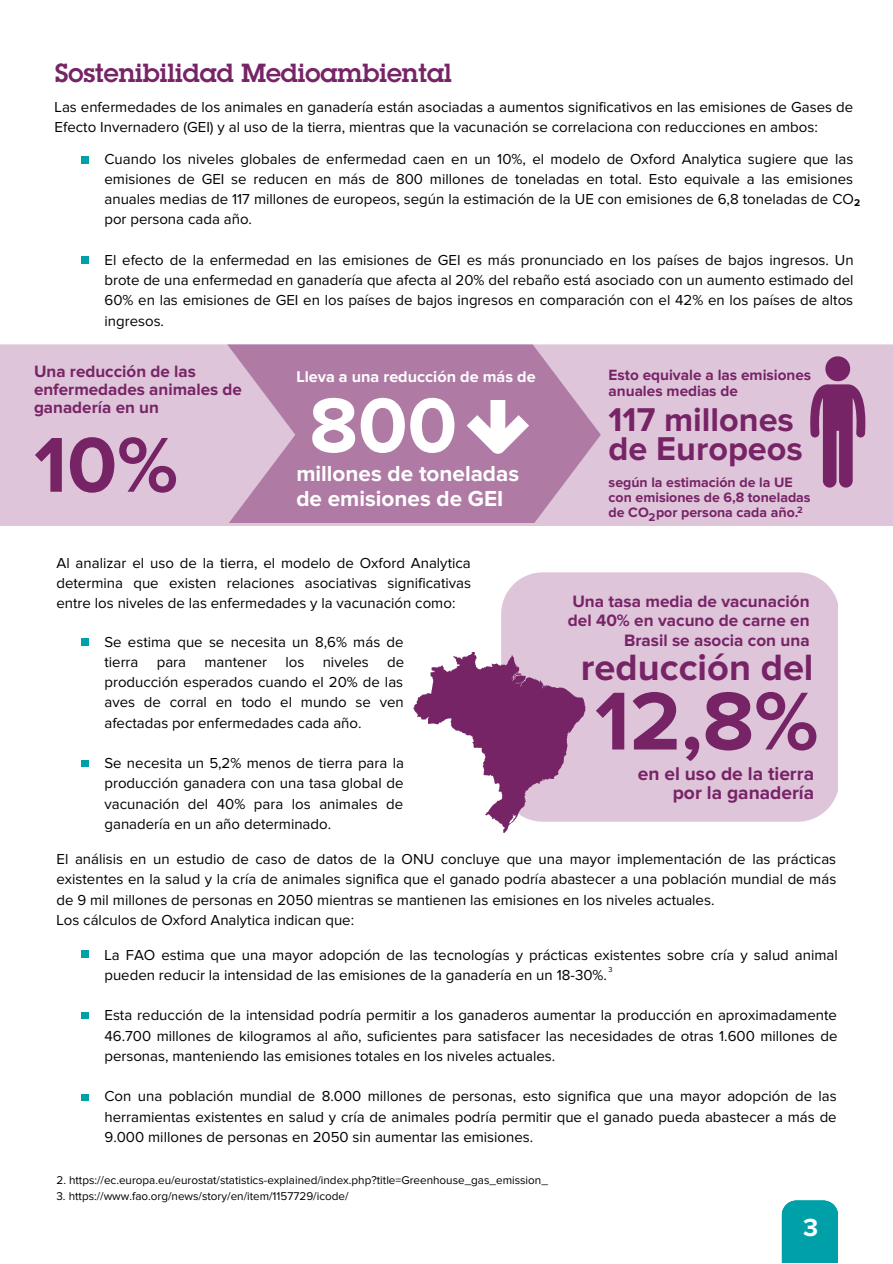
<style>
.page{position:relative;width:893px;height:1264px;background:#fff}
.page>*{position:absolute;margin:0;border:0;box-sizing:border-box;transform-origin:0 0}
.t1{font:700 85.05px "Proxima Nova";color:#772467}
.t2{font:700 80.55px "Proxima Nova";color:#772467}
.t3{font:700 79.95px "Proxima Nova";color:#fff}
.t4{font:700 37.95px "Proxima Nova";color:#772467}
.t5{font:700 34.2px/29.2px "Proxima Nova";color:#772467}
.t6{font:600 25.65px "Lubalin Graph Std";color:#772467}
.t7{font:700 25.65px "Proxima Nova";color:#fff}
.t8{font:700 22.5px "Proxima Nova";color:#fff}
.t9{font:700 19.2px "Proxima Nova";color:#772467}
.t10{font:700 17.1px/19px "Proxima Nova";color:#772467;text-align:right}
.t11{font:700 16.95px/18px "Proxima Nova";color:#772467}
.t12{font:700 16.2px "Proxima Nova";color:#fff}
.t13{font:700 15.3px/15.8px "Proxima Nova";color:#772467}
.t14{font:15px/20.2px "Proxima Nova";color:#000;text-align:justify}
.t15{font:700 14.1px/15px "Proxima Nova";color:#772467}
.t16{font:11.7px "Proxima Nova";color:#000}
.t17{font:700 11.7px "Proxima Nova";color:#772467}
.t18{font:700 10.2px "Proxima Nova";color:#000}
.t19{font:700 9.45px "Proxima Nova";color:#772467}
.t20{font:7.35px "Proxima Nova";color:#000}
</style>
<div class="page">
<div style="left:781px;top:1200px;width:56px;height:62px;background:#00a0a8"></div>
<div style="left:81px;top:157px;width:7px;height:6px;background:#00a0a8"></div>
<div style="left:81px;top:256px;width:7px;height:7px;background:#00a0a8"></div>
<div style="left:0;top:344px;width:892px;height:182px;background:#dfc5da"></div>
<svg style="left:227px;top:344px;width:373px;height:179px;background:#b889af"></svg>
<svg style="left:464px;top:400px;width:65px;height:54px"></svg>
<svg style="left:810px;top:354px;width:55px;height:133px;background:#a36897"></svg>
<div style="left:82px;top:638px;width:7px;height:7px;background:#00a0a8"></div>
<div style="left:82px;top:759px;width:7px;height:7px;background:#00a0a8"></div>
<div style="left:501px;top:572px;width:336px;height:249px;background:#dfc5da"></div>
<svg style="left:413px;top:652px;width:172px;height:180px"></svg>
<div style="left:81px;top:950px;width:7px;height:7px;background:#00a0a8"></div>
<div style="left:81px;top:1011px;width:7px;height:7px;background:#00a0a8"></div>
<div style="left:81px;top:1093px;width:7px;height:7px;background:#00a0a8"></div>
<p class="t6" style="left:55px;top:63px;width:398px">Sostenibilidad Medioambiental</p>
<p class="t14" style="left:55px;top:97px;width:800px">Las enfermedades de los animales en ganadería están asociadas a aumentos significativos en las emisiones de Gases de<br>Efecto Invernadero (GEI) y al uso de la tierra, mientras que la vacunación se correlaciona con reducciones en ambos:</p>
<p class="t14" style="left:104px;top:149px;width:751px">Cuando los niveles globales de enfermedad caen en un 10%, el modelo de Oxford Analytica sugiere que las emisiones de GEI se reducen en más de 800 millones de toneladas en total. Esto equivale a las emisiones anuales medias de 117 millones de europeos, según la estimación de la UE con emisiones de 6,8 toneladas de CO por persona cada año.</p>
<p class="t14" style="left:104px;top:250px;width:750px">El efecto de la enfermedad en las emisiones de GEI es más pronunciado en los países de bajos ingresos. Un brote de una enfermedad en ganadería que afecta al 20% del rebaño está asociado con un aumento estimado del 60% en las emisiones de GEI en los países de bajos ingresos en comparación con el 42% en los países de altos ingresos.</p>
<p class="t18" style="left:854px;top:197px;width:8px">2</p>
<p class="t11" style="left:34px;top:363px;width:209px">Una reducción de las enfermedades animales de ganadería en un</p>
<p class="t12" style="left:296px;top:369px;width:241px">Lleva a una reducción de más de</p>
<p class="t2" style="left:34px;top:428px;width:146px">10%</p>
<p class="t3" style="left:309px;top:389px;width:149px">800</p>
<p class="t8" style="left:296px;top:463px;width:224px">millones de toneladas</p>
<p class="t8" style="left:296px;top:488px;width:208px">de emisiones de GEI</p>
<p class="t14" style="left:56px;top:553px;width:416px">Al analizar el uso de la tierra, el modelo de Oxford Analytica determina que existen relaciones asociativas significativas entre los niveles de las enfermedades y la vacunación como:</p>
<p class="t14" style="left:104px;top:632px;width:301px">Se estima que se necesita un 8,6% más de tierra para mantener los niveles de producción esperados cuando el 20% de las aves de corral en todo el mundo se ven afectadas por enfermedades cada año.</p>
<p class="t14" style="left:104px;top:753px;width:301px">Se necesita un 5,2% menos de tierra para la producción ganadera con una tasa global de vacunación del 40% para los animales de ganadería en un año determinado.</p>
<p class="t13" style="left:608px;top:368px;width:204px">Esto equivale a las emisiones anuales medias de</p>
<p class="t5" style="left:608px;top:406px;width:196px">117 millones de Europeos</p>
<p class="t15" style="left:608px;top:475px;width:203px">según la estimación de la UE con emisiones de 6,8 toneladas de CO por persona cada año.</p>
<p class="t19" style="left:797px;top:506px;width:7px">2</p>
<p class="t17" style="left:648px;top:512px;width:9px">2</p>
<p class="t10" style="left:568px;top:593px;width:243px">Una tasa media de vacunación del 40% en vacuno de carne en<br>Brasil se asocia con una</p>
<p class="t4" style="left:581px;top:649px;width:234px">reducción del</p>
<p class="t1" style="left:595px;top:682px;width:225px">12,8%</p>
<p class="t9" style="left:637px;top:764px;width:178px">en el uso de la tierra</p>
<p class="t9" style="left:672px;top:783px;width:143px">por la ganadería</p>
<p class="t14" style="left:56px;top:849px;width:781px">El análisis en un estudio de caso de datos de la ONU concluye que una mayor implementación de las prácticas existentes en la salud y la cría de animales significa que el ganado podría abastecer a una población mundial de más de 9 mil millones de personas en 2050 mientras se mantienen las emisiones en los niveles actuales.</p>
<p class="t14" style="left:56px;top:910px;width:299px">Los cálculos de Oxford Analytica indican que:</p>
<p class="t14" style="left:104px;top:945px;width:734px">La FAO estima que una mayor adopción de las tecnologías y prácticas existentes sobre cría y salud animal pueden reducir la intensidad de las emisiones de la ganadería en un 18-30%.</p>
<p class="t14" style="left:104px;top:1006px;width:734px">Esta reducción de la intensidad podría permitir a los ganaderos aumentar la producción en aproximadamente 46.700 millones de kilogramos al año, suficientes para satisfacer las necesidades de otras 1.600 millones de personas, manteniendo las emisiones totales en los niveles actuales.</p>
<p class="t14" style="left:104px;top:1086px;width:733px">Con una población mundial de 8.000 millones de personas, esto significa que una mayor adopción de las herramientas existentes en salud y cría de animales podría permitir que el ganado pueda abastecer a más de 9.000 millones de personas en 2050 sin aumentar las emisiones.</p>
<p class="t20" style="left:608px;top:966px;width:6px">3</p>
<p class="t16" style="left:56px;top:1175px;width:493px">2. https://ec.europa.eu/eurostat/statistics-explained/index.php?title=Greenhouse_gas_emission_</p>
<p class="t16" style="left:56px;top:1190px;width:293px">3. https://www.fao.org/news/story/en/item/1157729/icode/</p>
<p class="t7" style="left:803px;top:1215px;width:17px">3</p>
</div>
